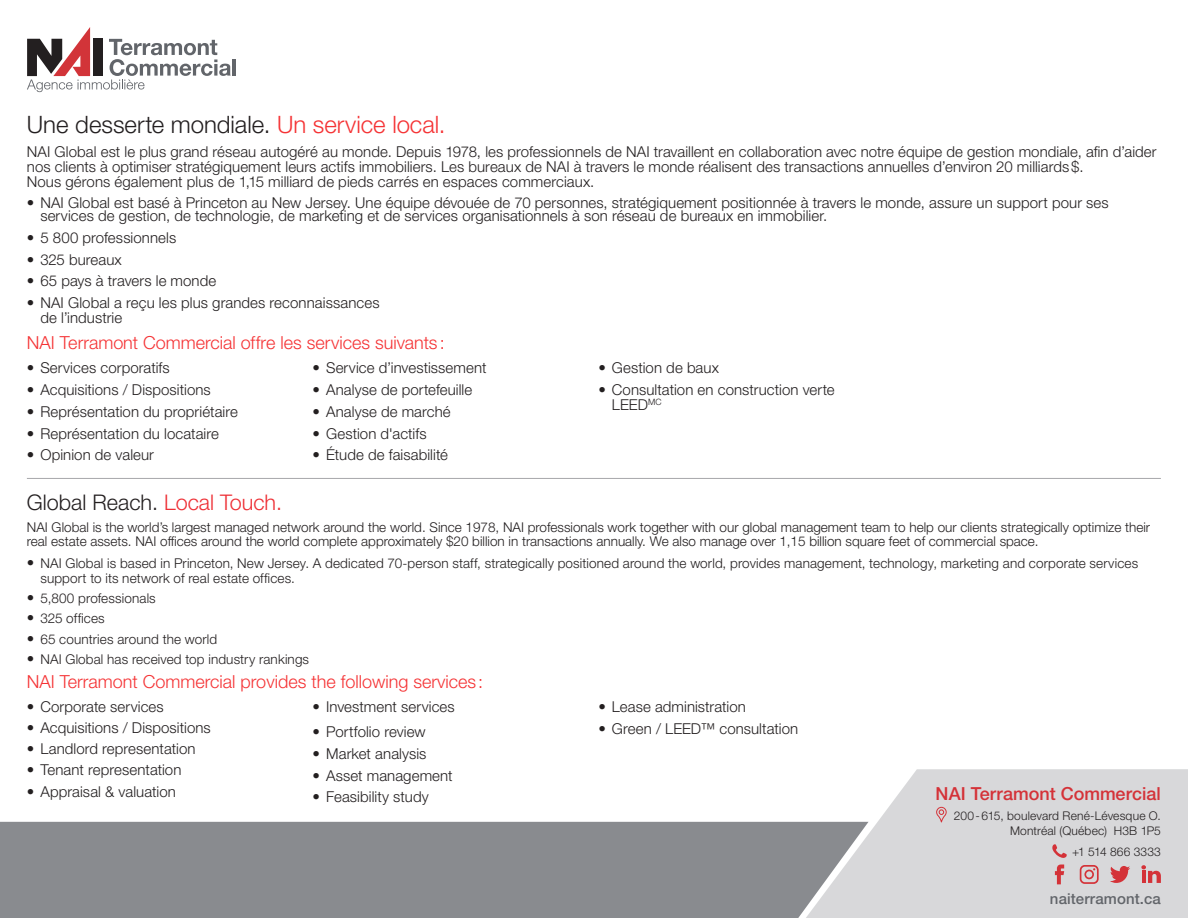
<style>
.page{position:relative;width:1188px;height:918px;background:#fff}
.page>*{position:absolute;margin:0;border:0;box-sizing:border-box;transform-origin:0 0}
.t1{font:300 24px "Helvetica Neue LT Std";color:#231f20}
.t2{font:300 21.6px "Helvetica Neue LT Std";color:#231f20}
.t3{font:300 18px "Helvetica Neue LT Std";color:#f53335}
.S_nom_du_courtier{font:500 18px "Helvetica Neue LT Std";color:#d43238}
.t4{font:300 15px/15px "Helvetica Neue LT Std";letter-spacing:.005em;color:#231f20}
.S_téléphone{font:500 15px "Helvetica Neue LT Std";letter-spacing:.01em;color:#62656a}
.t5{font:300 13.5px/13.5px "Helvetica Neue LT Std";color:#231f20}
.S_nom_du_courtier-2{font:300 12px "Helvetica Neue LT Std";letter-spacing:.015em;color:#231f20}
.S_téléphone-2{font:300 12px "Helvetica Neue LT Std";letter-spacing:.01em;color:#231f20}
.s1{color:#f53335}
.s2{color:#ee3036}
.s3{font-size:15px}
.s4{font-style:inherit}
</style>
<div class="page">
<svg style="left:806px;top:769px;width:382px;height:149px;background:#dbdbdd"></svg>
<div style="left:0;top:822px;width:869px;height:96px;background:#898b8f"></div>
<hr style="left:233px;top:59px;width:3px;height:17px;background:#62656a">
<svg style="left:27px;top:27px;width:204px;height:65px"></svg>
<svg style="left:1052px;top:844px;width:15px;height:14px"></svg>
<svg style="left:1141px;top:865px;width:20px;height:18px"></svg>
<svg style="left:1110px;top:866px;width:20px;height:17px"></svg>
<svg style="left:1080px;top:865px;width:19px;height:19px"></svg>
<svg style="left:1055px;top:865px;width:9px;height:19px"></svg>
<svg style="left:936px;top:807px;width:11px;height:17px"></svg>
<hr style="left:27px;top:478px;width:1134px;height:1px;background:#a7a7aa">
<p class="t1" style="left:27px;top:110px;width:420px">Une desserte mondiale. <span class="s1">Un service local.</span></p>
<p class="t4" style="left:27px;top:144px;width:1131px">NAI Global est le plus grand réseau autogéré au monde. Depuis 1978, les professionnels de NAI travaillent en collaboration avec notre équipe de gestion mondiale, afin d’aider nos clients à optimiser stratégiquement leurs actifs immobiliers. Les bureaux de NAI à travers le monde réalisent des transactions annuelles d’environ 20 milliards$.<br>Nous gérons également plus de 1,15 milliard de pieds carrés en espaces commerciaux.</p>
<p class="t4" style="left:40px;top:195px;width:1070px;line-height:13.5px;text-indent:-14px">• NAI Global est basé à Princeton au New Jersey. Une équipe dévouée de 70 personnes, stratégiquement positionnée à travers le monde, assure un support pour ses services de gestion, de technologie, de marketing et de services organisationnels à son réseau de bureaux en immobilier.</p>
<p class="t4" style="left:27px;top:230px;width:151px">• 5 800 professionnels</p>
<p class="t4" style="left:27px;top:251px;width:96px">• 325 bureaux</p>
<p class="t4" style="left:27px;top:273px;width:191px">• 65 pays à travers le monde</p>
<p class="t4" style="left:40px;top:295px;width:341px;text-indent:-14px">• NAI Global a reçu les plus grandes reconnaissances de l’industrie</p>
<p class="t3" style="left:27px;top:332px;width:419px">NAI Terramont Commercial offre les services suivants :</p>
<p class="t4" style="left:27px;top:360px;width:144px">• Services corporatifs</p>
<p class="t4" style="left:27px;top:382px;width:185px">• Acquisitions / Dispositions</p>
<p class="t4" style="left:27px;top:404px;width:212px">• Représentation du propriétaire</p>
<p class="t4" style="left:27px;top:425px;width:193px">• Représentation du locataire</p>
<p class="t4" style="left:27px;top:447px;width:129px">• Opinion de valeur</p>
<p class="t4" style="left:313px;top:360px;width:175px">• Service d’investissement</p>
<p class="t4" style="left:313px;top:382px;width:161px">• Analyse de portefeuille</p>
<p class="t4" style="left:313px;top:404px;width:140px">• Analyse de marché</p>
<p class="t4" style="left:313px;top:425px;width:116px">• Gestion d'actifs</p>
<p class="t4" style="left:313px;top:447px;width:137px">• Étude de faisabilité</p>
<p class="t4" style="left:598px;top:360px;width:122px">• Gestion de baux</p>
<p class="t4" style="left:612px;top:382px;width:224px;text-indent:-14px">• Consultation en construction verte<br>LEED<sup>MC</sup></p>
<p class="t2" style="left:27px;top:489px;width:257px">Global Reach. <span class="s2">Local Touch.</span></p>
<p class="t5" style="left:27px;top:521px;width:1125px">NAI Global is the world’s largest managed network around the world. Since 1978, NAI professionals work together with our global management team to help our clients strategically optimize their real estate assets. NAI offices around the world complete approximately $20 billion in transactions annually. We also manage over 1,15 billion square feet of commercial space.</p>
<p class="t5" style="left:40px;top:555px;width:1099px;line-height:15px;text-indent:-14px"><span class="s3">•</span> NAI Global is based in Princeton, New Jersey. A dedicated 70-person staff, strategically positioned around the world, provides management, technology, marketing and corporate services support to its network of real estate offices.</p>
<p class="t5" style="left:27px;top:591px;width:130px"><span class="s3">•</span> 5,800 professionals</p>
<p class="t5" style="left:27px;top:612px;width:79px"><span class="s3">•</span> 325 offices</p>
<p class="t5" style="left:27px;top:632px;width:192px"><span class="s3">•</span> 65 countries around the world</p>
<p class="t5" style="left:27px;top:652px;width:284px"><span class="s3">•</span> NAI Global has received top industry rankings</p>
<p class="t3" style="left:27px;top:671px;width:458px">NAI Terramont Commercial provides the following services :</p>
<p class="t4" style="left:27px;top:699px;width:138px">• Corporate services</p>
<p class="t4" style="left:27px;top:720px;width:185px">• Acquisitions / Dispositions</p>
<p class="t4" style="left:27px;top:741px;width:170px">• Landlord representation</p>
<p class="t4" style="left:27px;top:762px;width:156px">• Tenant representation</p>
<p class="t4" style="left:27px;top:784px;width:150px">• Appraisal &amp; valuation</p>
<p class="t4" style="left:313px;top:699px;width:144px">• Investment services</p>
<p class="t4" style="left:313px;top:724px;width:114px">• Portfolio review</p>
<p class="t4" style="left:313px;top:746px;width:115px">• Market analysis</p>
<p class="t4" style="left:313px;top:767px;width:142px">• Asset management</p>
<p class="t4" style="left:313px;top:789px;width:118px">• Feasibility study</p>
<p class="t4" style="left:598px;top:699px;width:149px">• Lease administration</p>
<p class="t4" style="left:598px;top:721px;width:201px">• Green / LEED™ consultation</p>
<p class="S_nom_du_courtier" style="left:936px;top:783px;width:227px">NAI Terramont Commercial</p>
<p class="S_nom_du_courtier-2" style="left:954px;top:808px;width:209px">200-615<span class="s4">,</span> boulevard René-Lévesque O.</p>
<p class="S_nom_du_courtier-2" style="left:1010px;top:823px;width:152px">Montréal (Québec) H3B 1P5</p>
<p class="S_téléphone-2" style="left:1072px;top:844px;width:90px">+1 514 866 3333</p>
<p class="S_téléphone" style="left:1050px;top:890px;width:112px">naiterramont.ca</p>
</div>
